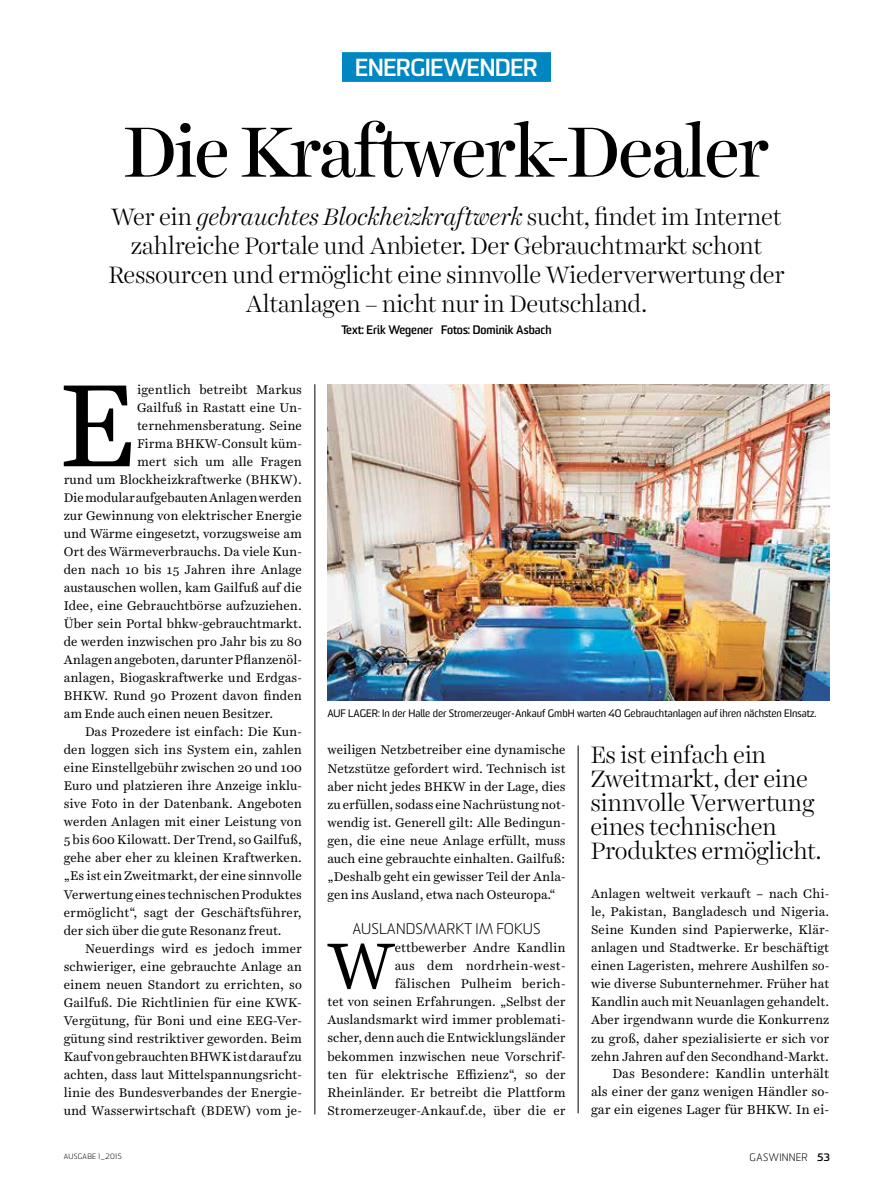
<style>
.page{position:relative;width:893px;height:1191px;background:#fff}
.page>*{position:absolute;margin:0;border:0;box-sizing:border-box;transform-origin:0 0}
.t1{font:118.8px "Harriet Text";color:#000}
.t2{font:72px "Harriet Display";letter-spacing:-.025em;color:#000}
.t3{font:65.7px "Harriet Text";color:#000}
.t4{font:300 24px/24px "Harriet Display";color:#000;text-align:center}
.t5{font:700 24px "Sommet";letter-spacing:-.01em;color:#fff}
.t6{font:300 15px "Sommet";letter-spacing:.01em;color:#000}
.t7{font:13.2px/18px "Harriet Text";color:#000;text-align:justify}
.t8{font:12.75px/18px "Harriet Text";letter-spacing:.005em;color:#000;text-align:justify}
.t9{font:700 12px "Sommet";color:#000}
.t10{font:10.5px "Sommet";color:#000}
.t11{font:300 10.5px "Sommet";letter-spacing:.03em;color:#000}
.t12{font:300 7.5px "Sommet";letter-spacing:.03em;color:#000}
.s1{font-style:italic}
.s2{font-weight:700}
</style>
<div class="page">
<img style="left:327px;top:384px;width:502px;height:316px">
<hr style="left:578px;top:745px;width:1px;height:368px;background:#000">
<hr style="left:315px;top:384px;width:1px;height:730px;background:#000">
<div style="left:342px;top:52px;width:209px;height:30px;background:#0087c1"></div>
<h3 class="t5" style="left:355px;top:52px;width:184px">ENERGIEWENDER</h3>
<h2 class="t2" style="left:124px;top:101px;width:647px">Die Kraftwerk-Dealer</h2>
<h3 class="t4" style="left:108px;top:202px;width:678px;line-height:28.8px">Wer ein <span class="s1">gebrauchtes Blockheizkraftwerk</span> sucht, findet im Internet zahlreiche Portale und Anbieter. Der Gebrauchtmarkt schont Ressourcen und ermöglicht eine sinnvolle Wiederverwertung der Altanlagen – nicht nur in Deutschland.</h3>
<p class="t9" style="left:341px;top:323px;width:212px">Text: Erik Wegener Fotos: Dominik Asbach</p>
<h1 class="t1" style="left:58px;top:342px;width:80px">E</h1>
<p class="t8" style="left:137px;top:381px;width:166px">igentlich betreibt Markus</p>
<p class="t8" style="left:137px;top:399px;width:166px">Gailfuß in Rastatt eine Un-</p>
<p class="t8" style="left:137px;top:417px;width:166px">ternehmensberatung. Seine</p>
<p class="t8" style="left:137px;top:435px;width:166px">Firma BHKW-Consult küm-</p>
<p class="t8" style="left:137px;top:453px;width:166px">mert sich um alle Fragen</p>
<p class="t8" style="left:64px;top:471px;width:240px">rund um Blockheizkraftwerke (BHKW).</p>
<p class="t8" style="left:64px;top:489px;width:240px">Die modular aufgebauten Anlagen werden</p>
<p class="t8" style="left:64px;top:507px;width:240px">zur Gewinnung von elektrischer Energie</p>
<p class="t8" style="left:64px;top:525px;width:240px">und Wärme eingesetzt, vorzugsweise am</p>
<p class="t8" style="left:64px;top:543px;width:240px">Ort des Wärmeverbrauchs. Da viele Kun-</p>
<p class="t8" style="left:64px;top:561px;width:240px">den nach 10 bis 15 Jahren ihre Anlage</p>
<p class="t8" style="left:64px;top:579px;width:240px">austauschen wollen, kam Gailfuß auf die</p>
<p class="t8" style="left:64px;top:597px;width:240px">Idee, eine Gebrauchtbörse aufzuziehen.</p>
<p class="t8" style="left:64px;top:615px;width:240px">Über sein Portal bhkw-gebrauchtmarkt.</p>
<p class="t8" style="left:64px;top:633px;width:240px">de werden inzwischen pro Jahr bis zu 80</p>
<p class="t8" style="left:64px;top:651px;width:240px">Anlagen angeboten, darunter Pflanzenöl-</p>
<p class="t8" style="left:64px;top:669px;width:240px">anlagen, Biogaskraftwerke und Erdgas-</p>
<p class="t8" style="left:64px;top:687px;width:240px">BHKW. Rund 90 Prozent davon finden</p>
<p class="t8" style="left:64px;top:705px;width:211px">am Ende auch einen neuen Besitzer.</p>
<p class="t8" style="left:85px;top:723px;width:218px">Das Prozedere ist einfach: Die Kun-</p>
<p class="t8" style="left:64px;top:741px;width:240px">den loggen sich ins System ein, zahlen</p>
<p class="t8" style="left:64px;top:759px;width:240px">eine Einstellgebühr zwischen 20 und 100</p>
<p class="t8" style="left:64px;top:777px;width:240px">Euro und platzieren ihre Anzeige inklu-</p>
<p class="t8" style="left:64px;top:795px;width:240px">sive Foto in der Datenbank. Angeboten</p>
<p class="t8" style="left:64px;top:813px;width:240px">werden Anlagen mit einer Leistung von</p>
<p class="t8" style="left:64px;top:831px;width:240px">5 bis 600 Kilowatt. Der Trend, so Gailfuß,</p>
<p class="t8" style="left:64px;top:849px;width:240px">gehe aber eher zu kleinen Kraftwerken.</p>
<p class="t8" style="left:64px;top:867px;width:240px">„Es ist ein Zweitmarkt, der eine sinnvolle</p>
<p class="t8" style="left:64px;top:885px;width:240px">Verwertung eines technischen Produktes</p>
<p class="t8" style="left:64px;top:903px;width:240px">ermöglicht“, sagt der Geschäftsführer,</p>
<p class="t8" style="left:64px;top:921px;width:219px">der sich über die gute Resonanz freut.</p>
<p class="t8" style="left:85px;top:939px;width:218px">Neuerdings wird es jedoch immer</p>
<p class="t8" style="left:64px;top:957px;width:240px">schwieriger, eine gebrauchte Anlage an</p>
<p class="t8" style="left:64px;top:975px;width:240px">einem neuen Standort zu errichten, so</p>
<p class="t8" style="left:64px;top:993px;width:239px">Gailfuß. Die Richtlinien für eine KWK-</p>
<p class="t8" style="left:64px;top:1011px;width:240px">Vergütung, für Boni und eine EEG-Ver-</p>
<p class="t8" style="left:64px;top:1029px;width:240px">gütung sind restriktiver geworden. Beim</p>
<p class="t8" style="left:64px;top:1047px;width:240px">Kauf von gebrauchten BHWK ist darauf zu</p>
<p class="t8" style="left:64px;top:1065px;width:240px">achten, dass laut Mittelspannungsricht-</p>
<p class="t8" style="left:64px;top:1083px;width:240px">linie des Bundesverbandes der Energie-</p>
<p class="t8" style="left:64px;top:1101px;width:240px">und Wasserwirtschaft (BDEW) vom je-</p>
<p class="t10" style="left:327px;top:706px;width:491px">AUF LAGER: In der Halle der Stromerzeuger-Ankauf GmbH warten 40 Gebrauchtanlagen auf ihren nächsten EInsatz.</p>
<p class="t8" style="left:327px;top:741px;width:240px">weiligen Netzbetreiber eine dynamische Netzstütze gefordert wird. Technisch ist aber nicht jedes BHKW in der Lage, dies zu erfüllen, sodass eine Nachrüstung not&shy;wendig ist. Generell gilt: Alle Bedingun&shy;gen, die eine neue Anlage erfüllt, muss auch eine gebrauchte einhalten. Gailfuß: „Deshalb geht ein gewisser Teil der Anla&shy;gen ins Ausland, etwa nach Osteuropa.“</p>
<p class="t6" style="left:352px;top:920px;width:190px">AUSLANDSMARKT IM FOKUS</p>
<h3 class="t3" style="left:328px;top:919px;width:69px">W</h3>
<p class="t8" style="left:327px;top:939px;width:240px;text-align:right">ettbewerber Andre Kandlin<br>aus dem nordrhein-west-<br>fälischen Pulheim berich-<br>tet von seinen Erfahrungen. „Selbst der Auslandsmarkt wird immer problemati&shy;scher, denn auch die Entwicklungsländer bekommen inzwischen neue Vorschrif&shy;ten für elektrische Effizienz“, so der Rheinländer. Er betreibt die Plattform Stromerzeuger-Ankauf.de, über die er</p>
<h3 class="t4" style="left:591px;top:742px;width:232px;text-align:left">Es ist einfach ein<br>Zweitmarkt, der eine sinnvolle Verwertung eines technischen<br>Produktes ermöglicht.</h3>
<p class="t8" style="left:591px;top:885px;width:240px">Anlagen weltweit verkauft – nach Chi&shy;le, Pakistan, Bangladesch und Nigeria.<br>Seine Kunden sind Papierwerke, Klär&shy;anlagen und Stadtwerke. Er beschäftigt einen Lageristen, mehrere Aushilfen so&shy;wie diverse Subunternehmer. Früher hat Kandlin auch mit Neuanlagen gehandelt.<br>Aber irgendwann wurde die Konkurrenz zu groß, daher spezialisierte er sich vor zehn Jahren auf den Secondhand-Markt.</p>
<p class="t7" style="left:591px;top:1064px;width:240px;text-indent:21px">Das Besondere: Kandlin unterhält als einer der ganz wenigen Händler so&shy;gar ein eigenes Lager für BHKW. In ei-</p>
<p class="t12" style="left:64px;top:1151px;width:60px">AUSGABE 1_2015</p>
<p class="t11" style="left:749px;top:1150px;width:82px">GASWINNER <span class="s2">53</span></p>
</div>
